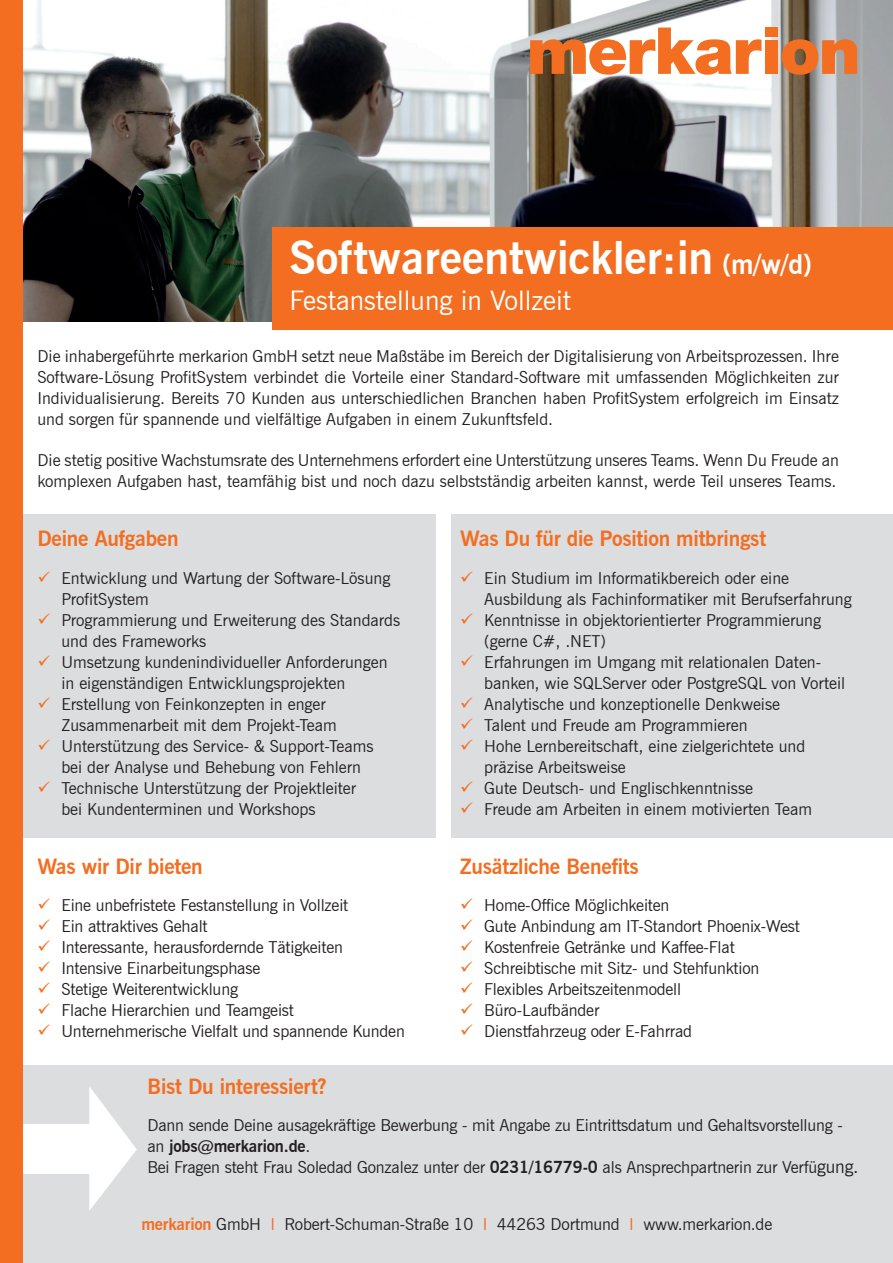
<style>
.page{position:relative;width:893px;height:1263px;background:#fff}
.page>*{position:absolute;margin:0;border:0;box-sizing:border-box;transform-origin:0 0}
.t1{font:700 45px "News Gothic BT";color:#fff}
.t2{font:27px "News Gothic BT";color:#fff}
.t3{font:700 21px "News Gothic BT";letter-spacing:-.01em;color:#f36e21}
.t4{font:16.5px/21px "News Gothic BT";color:#231f20}
.s1{font-size:27px}
.s2{color:#f36e21}
.s3{font-weight:700}
.s4{font-size:18px}
.s5{font-weight:700;color:#f36e21}
</style>
<div class="page">
<img style="left:22px;top:0;width:871px;height:321px">
<svg style="left:530px;top:28px;width:231px;height:47px"></svg>
<div style="left:765px;top:28px;width:13px;height:9px;background:#f36e21"></div>
<div style="left:765px;top:40px;width:13px;height:34px;background:#f36e21"></div>
<svg style="left:782px;top:39px;width:75px;height:36px;background:#d67a45"></svg>
<div style="left:0;top:1065px;width:893px;height:198px;background:#dcdddf"></div>
<div style="left:0;top:514px;width:893px;height:324px;background:#dcdddf"></div>
<div style="left:21px;top:1123px;width:76px;height:50px;background:#fff"></div>
<svg style="left:89px;top:1087px;width:48px;height:124px"></svg>
<div style="left:0;top:0;width:22px;height:1263px;background:#f36e21"></div>
<div style="left:437px;top:504px;width:14px;height:346px;background:#fff"></div>
<div style="left:272px;top:227px;width:621px;height:103px;background:#f36e21"></div>
<h1 class="t1" style="left:289px;top:231px;width:524px">Softwareentwickler:in <span class="s1">(m/w/d)</span></h1>
<h2 class="t2" style="left:289px;top:284px;width:283px">Festanstellung in Vollzeit</h2>
<p class="t4" style="left:37px;top:345px;width:803px;text-align:justify">Die inhabergeführte merkarion GmbH setzt neue Maßstäbe im Bereich der Digitalisierung von Arbeitsprozessen. Ihre Software-Lösung ProfitSystem verbindet die Vorteile einer Standard-Software mit umfassenden Möglichkeiten zur Individualisierung. Bereits 70 Kunden aus unterschiedlichen Branchen haben ProfitSystem erfolgreich im Einsatz und sorgen für spannende und vielfältige Aufgaben in einem Zukunftsfeld.</p>
<p class="t4" style="left:37px;top:449px;width:803px">Die stetig positive Wachstumsrate des Unternehmens erfordert eine Unterstützung unseres Teams. Wenn Du Freude an komplexen Aufgaben hast, teamfähig bist und noch dazu selbstständig arbeiten kannst, werde Teil unseres Teams.</p>
<p class="t3" style="left:37px;top:526px;width:143px">Deine Aufgaben</p>
<p class="t4" style="left:61px;top:567px;width:330px;text-indent:-24px"><span class="s2">✓</span> Entwicklung und Wartung der Software-Lösung<br>ProfitSystem</p>
<p class="t4" style="left:61px;top:609px;width:340px;text-indent:-24px"><span class="s2">✓</span> Programmierung und Erweiterung des Standards und des Frameworks</p>
<p class="t4" style="left:61px;top:651px;width:328px;text-indent:-24px"><span class="s2">✓</span> Umsetzung kundenindividueller Anforderungen in eigenständigen Entwicklungsprojekten</p>
<p class="t4" style="left:61px;top:693px;width:277px;text-indent:-24px"><span class="s2">✓</span> Erstellung von Feinkonzepten in enger<br>Zusammenarbeit mit dem Projekt-Team</p>
<p class="t4" style="left:61px;top:735px;width:314px;text-indent:-24px"><span class="s2">✓</span> Unterstützung des Service- &amp; Support-Teams bei der Analyse und Behebung von Fehlern</p>
<p class="t4" style="left:61px;top:777px;width:296px;text-indent:-24px"><span class="s2">✓</span> Technische Unterstützung der Projektleiter bei Kundenterminen und Workshops</p>
<p class="t3" style="left:37px;top:853px;width:167px">Was wir Dir bieten</p>
<p class="t4" style="left:37px;top:894px;width:312px"><span class="s2">✓</span> Eine unbefristete Festanstellung in Vollzeit</p>
<p class="t4" style="left:37px;top:915px;width:172px"><span class="s2">✓</span> Ein attraktives Gehalt</p>
<p class="t4" style="left:37px;top:936px;width:307px"><span class="s2">✓</span> Interessante, herausfordernde Tätigkeiten</p>
<p class="t4" style="left:37px;top:957px;width:224px"><span class="s2">✓</span> Intensive Einarbeitungsphase</p>
<p class="t4" style="left:37px;top:978px;width:202px"><span class="s2">✓</span> Stetige Weiterentwicklung</p>
<p class="t4" style="left:37px;top:999px;width:258px"><span class="s2">✓</span> Flache Hierarchien und Teamgeist</p>
<p class="t4" style="left:37px;top:1020px;width:369px"><span class="s2">✓</span> Unternehmerische Vielfalt und spannende Kunden</p>
<p class="t3" style="left:460px;top:526px;width:307px">Was Du für die Position mitbringst</p>
<p class="t4" style="left:484px;top:567px;width:369px;text-indent:-24px"><span class="s2">✓</span> Ein Studium im Informatikbereich oder eine<br>Ausbildung als Fachinformatiker mit Berufserfahrung</p>
<p class="t4" style="left:484px;top:609px;width:338px;text-indent:-24px"><span class="s2">✓</span> Kenntnisse in objektorientierter Programmierung (gerne C#, .NET)</p>
<p class="t4" style="left:484px;top:651px;width:362px;text-indent:-24px"><span class="s2">✓</span> Erfahrungen im Umgang mit relationalen Daten&shy;banken, wie SQLServer oder PostgreSQL von Vorteil</p>
<p class="t4" style="left:460px;top:693px;width:321px"><span class="s2">✓</span> Analytische und konzeptionelle Denkweise</p>
<p class="t4" style="left:460px;top:714px;width:289px"><span class="s2">✓</span> Talent und Freude am Programmieren</p>
<p class="t4" style="left:484px;top:735px;width:323px;text-indent:-24px"><span class="s2">✓</span> Hohe Lernbereitschaft, eine zielgerichtete und präzise Arbeitsweise</p>
<p class="t4" style="left:460px;top:777px;width:294px"><span class="s2">✓</span> Gute Deutsch- und Englischkenntnisse</p>
<p class="t4" style="left:460px;top:798px;width:353px"><span class="s2">✓</span> Freude am Arbeiten in einem motivierten Team</p>
<p class="t3" style="left:460px;top:853px;width:180px">Zusätzliche Benefits</p>
<p class="t4" style="left:460px;top:894px;width:211px"><span class="s2">✓</span> Home-Office Möglichkeiten</p>
<p class="t4" style="left:460px;top:915px;width:341px"><span class="s2">✓</span> Gute Anbindung am IT-Standort Phoenix-West</p>
<p class="t4" style="left:460px;top:936px;width:276px"><span class="s2">✓</span> Kostenfreie Getränke und Kaffee-Flat</p>
<p class="t4" style="left:460px;top:957px;width:301px"><span class="s2">✓</span> Schreibtische mit Sitz- und Stehfunktion</p>
<p class="t4" style="left:460px;top:978px;width:223px"><span class="s2">✓</span> Flexibles Arbeitszeitenmodell</p>
<p class="t4" style="left:460px;top:999px;width:141px"><span class="s2">✓</span> Büro-Laufbänder</p>
<p class="t4" style="left:460px;top:1020px;width:233px"><span class="s2">✓</span> Dienstfahrzeug oder E-Fahrrad</p>
<p class="t3" style="left:147px;top:1074px;width:181px">Bist Du interessiert?</p>
<p class="t4" style="left:147px;top:1115px;width:713px">Dann sende Deine ausagekräftige Bewerbung - mit Angabe zu Eintrittsdatum und Gehaltsvorstellung - an <span class="s3">jobs@merkarion.de</span>.<br>Bei Fragen steht Frau Soledad Gonzalez unter der <span class="s3">0231/16779-0</span> als Ansprechpartnerin zur Verfü<span class="s4">gung.</span></p>
<p class="t4" style="left:141px;top:1213px;width:632px"><span class="s5">merkarion</span> GmbH <span class="s2">I</span> Robert-Schuman-Straße 10 <span class="s2">I</span> 44263 Dortmund <span class="s2">I</span> www.merkarion.de</p>
</div>
